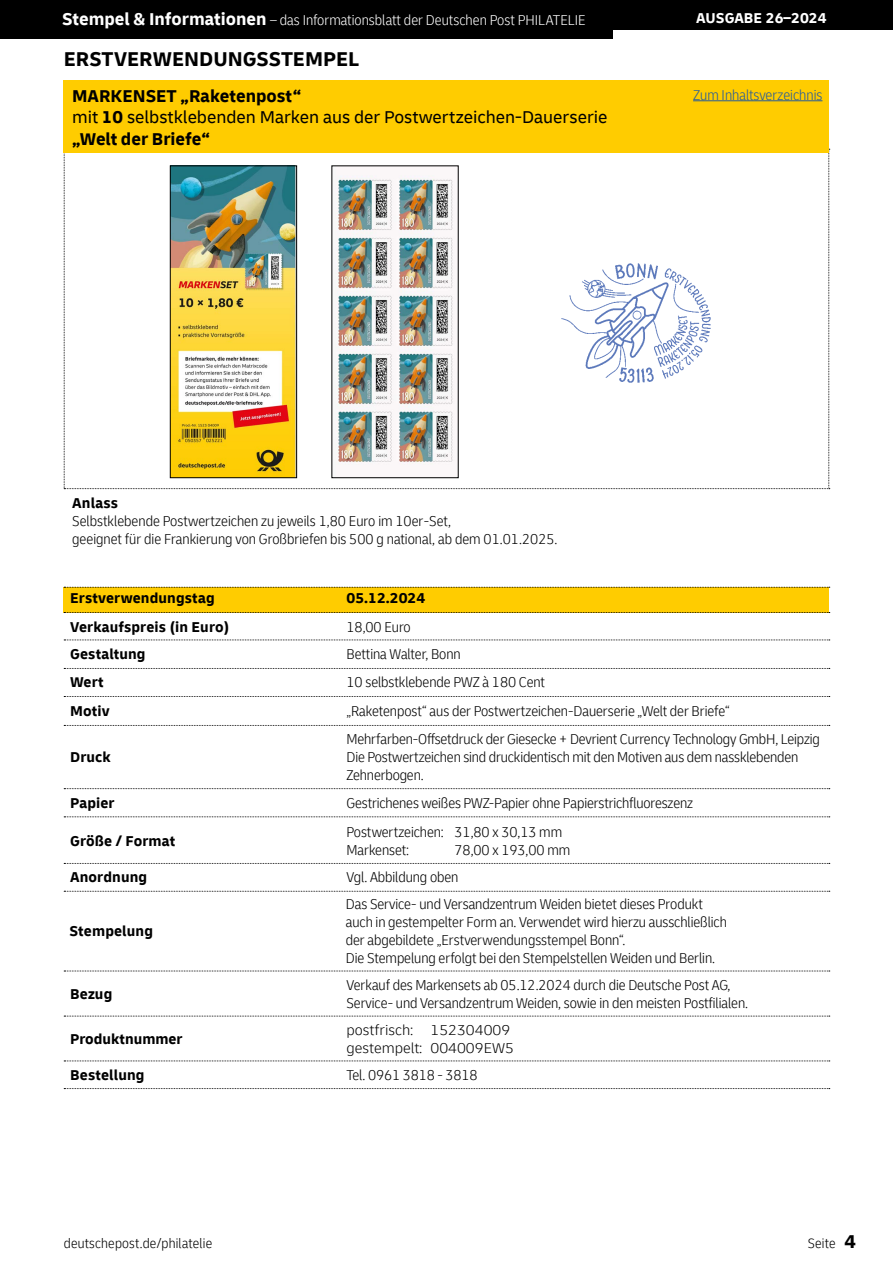
<style>
.page{position:relative;width:893px;height:1263px;background:#fff}
.page>*{position:absolute;margin:0;border:0;box-sizing:border-box;transform-origin:0 0}
.t1{font:700 21px "Delivery";color:#000}
.t2{font:18px/21.6px "Delivery";color:#000}
.t3{font:300 condensed 15px/18px "Delivery";letter-spacing:-.005em;color:#000}
.t4{font:700 15px "Delivery";letter-spacing:.01em;color:#000}
.t5{font:300 condensed 15px "Delivery";color:#fff}
.t6{font:300 15px/18px "Delivery";color:#000}
.t7{font:300 condensed 15px "Delivery";color:#275b9b}
.t8{font:700 15px "Delivery";color:#fff}
.t9{font:300 condensed 14.25px "Delivery";letter-spacing:.015em;color:#000}
.s1{font-weight:700;font-stretch:normal;font-size:18px}
.s2{font-weight:700}
.s3{font-weight:700;font-stretch:normal;font-size:19.5px}
</style>
<div class="page">
<div style="left:0;top:0;width:893px;height:30px;background:#000"></div>
<div style="left:0;top:0;width:612px;height:38px;background:#000"></div>
<svg style="left:64px;top:149px;width:766px;height:340px"></svg>
<div style="left:64px;top:81px;width:765px;height:72px;background:#fc0"></div>
<div style="left:64px;top:587px;width:765px;height:26px;background:#fc0"></div>
<img style="left:172px;top:168px;width:123px;height:308px">
<div style="left:170px;top:166px;width:127px;height:312px;border:1px solid #000"></div>
<img style="left:334px;top:168px;width:122px;height:308px">
<svg style="left:64px;top:587px;width:766px;height:1px"></svg>
<svg style="left:64px;top:612px;width:766px;height:1px"></svg>
<svg style="left:64px;top:639px;width:766px;height:1px"></svg>
<svg style="left:64px;top:668px;width:766px;height:1px"></svg>
<svg style="left:64px;top:696px;width:766px;height:1px"></svg>
<svg style="left:64px;top:725px;width:766px;height:1px"></svg>
<svg style="left:64px;top:971px;width:766px;height:1px"></svg>
<svg style="left:64px;top:1016px;width:766px;height:1px"></svg>
<svg style="left:64px;top:816px;width:766px;height:1px"></svg>
<svg style="left:64px;top:863px;width:766px;height:1px"></svg>
<svg style="left:64px;top:1060px;width:766px;height:1px"></svg>
<svg style="left:64px;top:1088px;width:766px;height:1px"></svg>
<svg style="left:64px;top:891px;width:766px;height:1px"></svg>
<svg style="left:64px;top:788px;width:766px;height:1px"></svg>
<img style="left:557px;top:259px;width:157px;height:128px">
<hr style="left:693px;top:100px;width:129px;height:1px;background:#275b9b">
<p class="t5" style="left:62px;top:12px;width:525px"><span class="s1">Stempel &amp; Informationen</span> – das Informationsblatt der Deutschen Post PHILATELIE</p>
<p class="t8" style="left:696px;top:9px;width:132px">AUSGABE 26–2024</p>
<h1 class="t1" style="left:64px;top:46px;width:297px">ERSTVERWENDUNGSSTEMPEL</h1>
<p class="t2" style="left:72px;top:85px;width:537px"><span class="s2">MARKENSET „Raketenpost“<br></span>mit <span class="s2">10</span> selbstklebenden Marken aus der Postwertzeichen-Dauerserie <span class="s2">„Welt der Briefe“</span></p>
<p class="t7" style="left:693px;top:86px;width:131px">Zum Inhaltsverzeichnis</p>
<p class="t4" style="left:72px;top:494px;width:47px">Anlass</p>
<p class="t3" style="left:72px;top:512px;width:487px">Selbstklebende Postwertzeichen zu jeweils 1,80 Euro im 10er-Set,<br>geeignet für die Frankierung von Großbriefen bis 500 g national, ab dem 01.01.2025.</p>
<p class="t4" style="left:70px;top:589px;width:146px">Erstverwendungstag</p>
<p class="t4" style="left:347px;top:589px;width:80px">05.12.2024</p>
<p class="t4" style="left:70px;top:617px;width:161px">Verkaufspreis (in Euro)</p>
<p class="t3" style="left:347px;top:618px;width:66px">18,00 Euro</p>
<p class="t4" style="left:70px;top:645px;width:77px">Gestaltung</p>
<p class="t3" style="left:347px;top:645px;width:116px">Bettina Walter, Bonn</p>
<p class="t4" style="left:70px;top:673px;width:35px">Wert</p>
<p class="t3" style="left:347px;top:673px;width:200px">10 selbstklebende PWZ à 180 Cent</p>
<p class="t4" style="left:70px;top:702px;width:41px">Motiv</p>
<p class="t3" style="left:347px;top:702px;width:385px">„Raketenpost“ aus der Postwertzeichen-Dauerserie „Welt der Briefe“</p>
<p class="t4" style="left:70px;top:748px;width:42px">Druck</p>
<p class="t3" style="left:347px;top:730px;width:475px">Mehrfarben-Offsetdruck der Giesecke + Devrient Currency Technology GmbH, Leipzig<br>Die Postwertzeichen sind druckidentisch mit den Motiven aus dem nassklebenden<br>Zehnerbogen.</p>
<p class="t4" style="left:70px;top:794px;width:46px">Papier</p>
<p class="t3" style="left:347px;top:794px;width:348px">Gestrichenes weißes PWZ-Papier ohne Papierstrichfluoreszenz</p>
<p class="t4" style="left:70px;top:831px;width:107px">Größe / Format</p>
<p class="t3" style="left:347px;top:822px;width:217px">Postwertzeichen: 31,80 x 30,13 mm<br>Markenset:</p>
<p class="t3" style="left:455px;top:840px;width:117px">78,00 x 193,00 mm</p>
<p class="t4" style="left:70px;top:868px;width:79px">Anordnung</p>
<p class="t3" style="left:347px;top:868px;width:113px">Vgl. Abbildung oben</p>
<p class="t4" style="left:69px;top:922px;width:85px">Stempelung</p>
<p class="t3" style="left:346px;top:895px;width:383px">Das Service- und Versandzentrum Weiden bietet dieses Produkt auch in gestempelter Form an. Verwendet wird hierzu ausschließlich der abgebildete „Erstverwendungsstempel Bonn“.<br>Die Stempelung erfolgt bei den Stempelstellen Weiden und Berlin.</p>
<p class="t4" style="left:70px;top:984px;width:44px">Bezug</p>
<p class="t3" style="left:347px;top:975px;width:403px">Verkauf des Markensets ab 05.12.2024 durch die Deutsche Post AG,<br>Service- und Versandzentrum Weiden, sowie in den meisten Postfilialen.</p>
<p class="t4" style="left:70px;top:1029px;width:114px">Produktnummer</p>
<p class="t6" style="left:347px;top:1021px;width:169px">postfrisch: 152304009 gestempelt: 004009EW5</p>
<p class="t4" style="left:70px;top:1065px;width:76px">Bestellung</p>
<p class="t3" style="left:347px;top:1066px;width:133px">Tel. 0961 3818 - 3818</p>
<p class="t9" style="left:64px;top:1235px;width:150px">deutschepost.de/philatelie</p>
<p class="t9" style="left:808px;top:1235px;width:50px">Seite <span class="s3">4</span></p>
</div>
